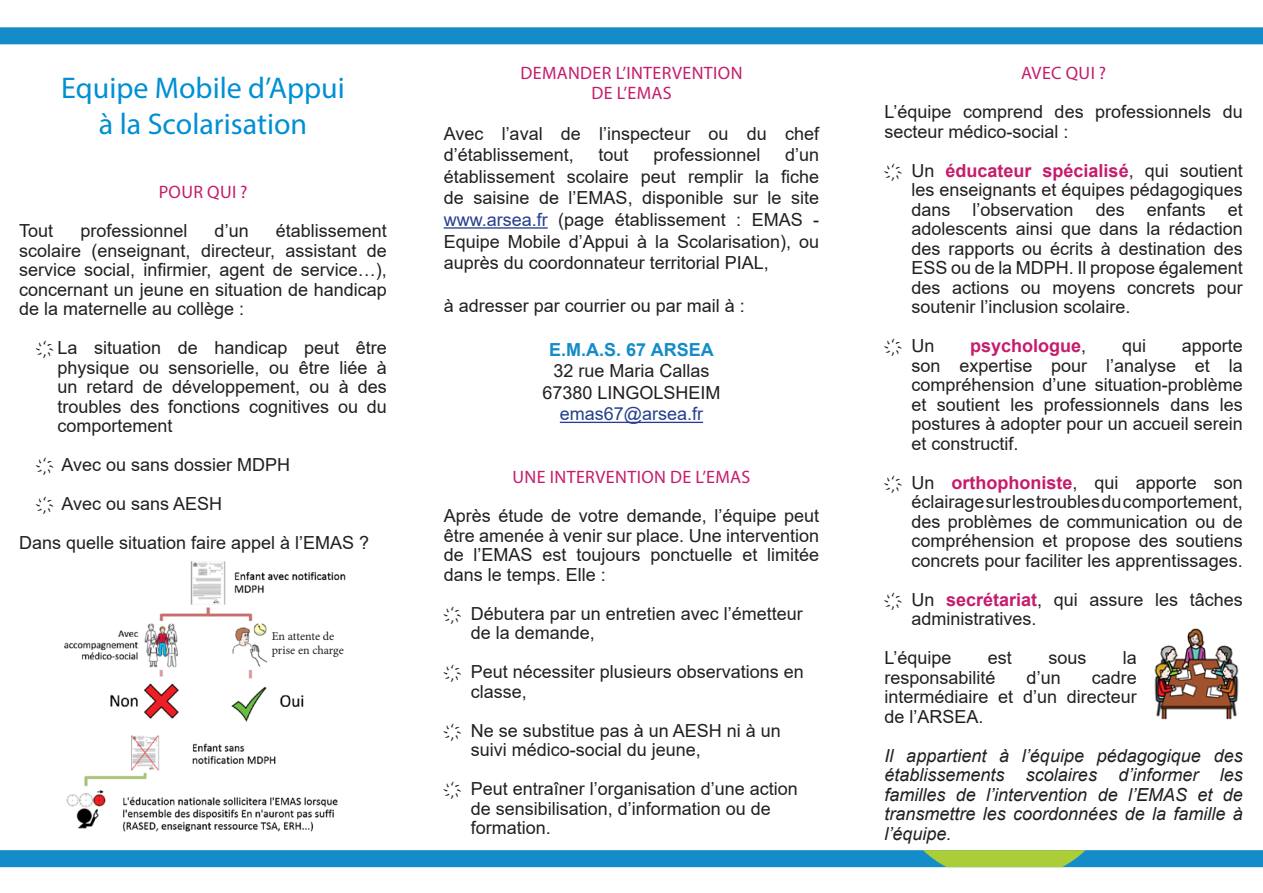
<style>
.page{position:relative;width:1263px;height:893px;background:#fff}
.page>*{position:absolute;margin:0;border:0;box-sizing:border-box;transform-origin:0 0}
.t1{font:30px/36px "Myriad Pro";color:#008fd5;text-align:center}
.puce{font:18px/19.5px "Arial";color:#231f20;text-align:justify}
.puce-2{font:italic 18px/19.5px "Arial";color:#231f20;text-align:justify}
.puce-3{font:18px "Myriad Pro";letter-spacing:.02em;color:#c51c6d}
.puce-4{font:700 18px "Arial";color:#148cca}
.puce-5{font:18px "Arial";color:#253f8e}
.t2{font:700 18px "Arial";color:#c51c6d}
.t3{font:12px/14.4px "Minion Pro";letter-spacing:-.005em;color:#231f20}
.s1{font-family:"Calibri"}
.s2{color:#253f8e}
.s3{font-weight:700;color:#c51c6d}
.s4{font-weight:400;color:#231f20}
</style>
<div class="page">
<div style="left:0;top:27px;width:1263px;height:17px;background:#148cca"></div>
<svg style="left:0;top:850px;width:1263px;height:17px;background:#2694ba"></svg>
<img style="left:64px;top:561px;width:282px;height:271px">
<hr style="left:444px;top:227px;width:104px;height:2px;background:#253f8e">
<hr style="left:560px;top:422px;width:143px;height:1px;background:#253f8e">
<img style="left:1154px;top:628px;width:85px;height:91px">
<div style="left:272px;top:631px;width:81px;height:34px;background:#fff"></div>
<p class="t1" style="left:61px;top:69px;width:285px">Equipe Mobile d’Appui à la Scolarisation</p>
<p class="puce-3" style="left:159px;top:181px;width:90px">POUR QUI ?</p>
<p class="puce" style="left:19px;top:221px;width:36px">Tout</p>
<p class="puce" style="left:80px;top:221px;width:109px">professionnel</p>
<p class="puce" style="left:215px;top:221px;width:36px">d’un</p>
<p class="puce" style="left:19px;top:221px;width:369px;text-indent:257px">établissement scolaire (enseignant, directeur, assistant de service social, infirmier, agent de service…), concernant un jeune en situation de handicap de la maternelle au collège :</p>
<p class="puce" style="left:57px;top:338px;width:331px;text-indent:-21px"><span class="s1">҉</span> La situation de handicap peut être physique ou sensorielle, ou être liée à un retard de développement, ou à des troubles des fonctions cognitives ou du comportement</p>
<p class="puce" style="left:36px;top:455px;width:256px"><span class="s1">҉</span> Avec ou sans dossier MDPH</p>
<p class="puce" style="left:36px;top:494px;width:188px"><span class="s1">҉</span> Avec ou sans AESH</p>
<p class="puce" style="left:19px;top:533px;width:352px">Dans quelle situation faire appel à l’EMAS ?</p>
<p class="t3" style="left:272px;top:629px;width:74px">En attente de prise en charge</p>
<p class="puce-3" style="left:520px;top:62px;width:224px">DEMANDER L’INTERVENTION</p>
<p class="puce-3" style="left:591px;top:81px;width:82px">DE L’EMAS</p>
<p class="puce" style="left:444px;top:122px;width:377px;line-height:21.6px">Avec l’aval de l’inspecteur ou du chef d’établissement,</p>
<p class="puce" style="left:598px;top:145px;width:32px">tout</p>
<p class="puce" style="left:653px;top:145px;width:109px">professionnel</p>
<p class="puce" style="left:444px;top:144px;width:377px;line-height:21.6px;text-indent:342px">d’un établissement scolaire peut remplir la fiche de saisine de l’EMAS, disponible sur le site <span class="s2">www.arsea.fr</span> (page établissement : EMAS - Equipe Mobile d’Appui à la Scolarisation), ou auprès du coordonnateur territorial PIAL,</p>
<p class="puce" style="left:444px;top:296px;width:303px">à adresser par courrier ou par mail à :</p>
<p class="puce-4" style="left:549px;top:337px;width:166px">E.M.A.S. 67 ARSEA</p>
<p class="puce" style="left:553px;top:361px;width:158px">32 rue Maria Callas</p>
<p class="puce" style="left:542px;top:383px;width:180px">67380 LINGOLSHEIM</p>
<p class="puce-5" style="left:560px;top:402px;width:145px">emas67@arsea.fr</p>
<p class="puce-3" style="left:513px;top:466px;width:239px">UNE INTERVENTION DE L’EMAS</p>
<p class="puce" style="left:444px;top:506px;width:377px">Après étude de votre demande, l’équipe peut être amenée à venir sur place. Une intervention de l’EMAS est toujours ponctuelle et limitée dans le temps. Elle :</p>
<p class="puce" style="left:471px;top:603px;width:334px;text-indent:-27px"><span class="s1">҉</span> Débutera par un entretien avec l’émetteur de la demande,</p>
<p class="puce" style="left:471px;top:662px;width:335px;text-indent:-27px"><span class="s1">҉</span> Peut nécessiter plusieurs observations en classe,</p>
<p class="puce" style="left:471px;top:720px;width:312px;text-indent:-27px"><span class="s1">҉</span> Ne se substitue pas à un AESH ni à un suivi médico-social du jeune,</p>
<p class="puce" style="left:471px;top:779px;width:329px;text-align:left;text-indent:-27px"><span class="s1">҉</span> Peut entraîner l’organisation d’une action de sensibilisation, d’information ou de formation.</p>
<p class="puce-3" style="left:1021px;top:62px;width:87px">AVEC QUI ?</p>
<p class="puce" style="left:884px;top:102px;width:360px">L’équipe comprend des professionnels du secteur médico-social :</p>
<p class="puce" style="left:911px;top:160px;width:333px;text-indent:-27px"><span class="s1">҉</span> Un <span class="s3">éducateur spécialisé</span>, qui soutient les enseignants et équipes pédagogiques dans l’observation des enfants et adolescents ainsi que dans la rédaction des rapports ou écrits à destination des ESS ou de la MDPH. Il propose également des actions ou moyens concrets pour soutenir l’inclusion scolaire.</p>
<p class="puce" style="left:884px;top:336px;width:52px"><span class="s1">҉</span> Un</p>
<p class="t2" style="left:970px;top:333px;width:118px">psychologue<span class="s4">,</span></p>
<p class="puce" style="left:1122px;top:336px;width:26px">qui</p>
<p class="puce" style="left:911px;top:336px;width:333px;text-indent:270px">apporte son expertise pour l’analyse et la compréhension d’une situation-problème et soutient les professionnels dans les postures à adopter pour un accueil serein et constructif.</p>
<p class="puce" style="left:911px;top:472px;width:333px;text-indent:-27px"><span class="s1">҉</span> Un <span class="s3">orthophoniste</span>, qui apporte son éclairage sur les troubles du comportement, des problèmes de communication ou de compréhension et propose des soutiens concrets pour faciliter les apprentissages.</p>
<p class="puce" style="left:911px;top:589px;width:333px;text-indent:-27px"><span class="s1">҉</span> Un <span class="s3">secrétariat</span>, qui assure les tâches administratives.</p>
<p class="puce" style="left:884px;top:648px;width:69px">L’équipe</p>
<p class="puce" style="left:988px;top:648px;width:26px">est</p>
<p class="puce" style="left:1048px;top:648px;width:40px">sous</p>
<p class="puce" style="left:1123px;top:648px;width:16px">la</p>
<p class="puce" style="left:884px;top:667px;width:113px">responsabilité</p>
<p class="puce" style="left:1027px;top:667px;width:36px">d’un</p>
<p class="puce" style="left:884px;top:667px;width:254px;text-indent:207px">cadre intermédiaire et d’un directeur de l’ARSEA.</p>
<p class="puce-2" style="left:884px;top:746px;width:360px">Il appartient à l’équipe pédagogique des établissements scolaires d’informer les familles de l’intervention de l’EMAS et de transmettre les coordonnées de la famille à l’équipe.</p>
</div>
